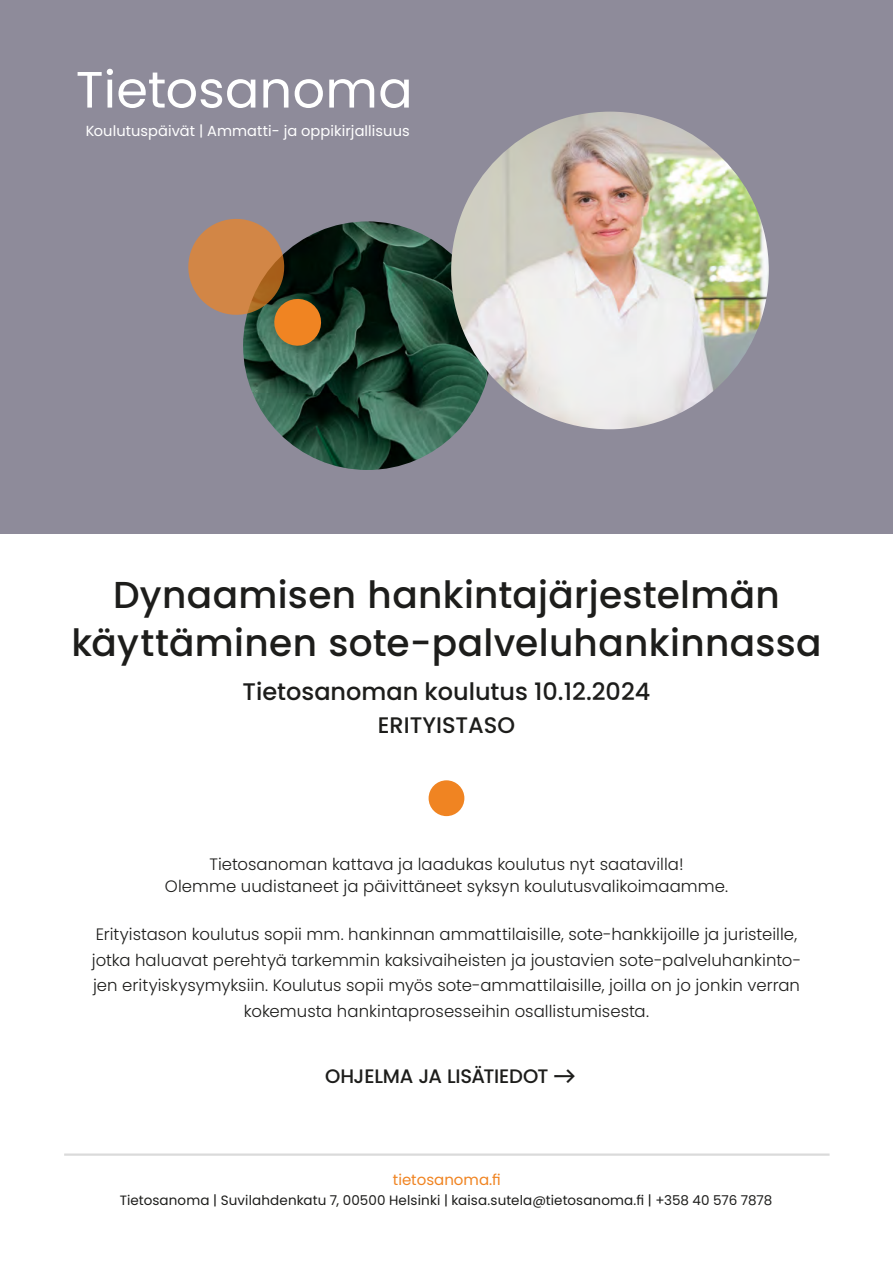
<style>
.page{position:relative;width:893px;height:1263px;background:#fff}
.page>*{position:absolute;margin:0;border:0;box-sizing:border-box;transform-origin:0 0}
.Yläpalkin_logo{font:51px "Poppins";letter-spacing:.005em;color:#fff}
.Iso_otsikko_isompi{font:500 37.5px/48px "Poppins";letter-spacing:.01em;color:#1d1d1b;text-align:center}
.Pieni_otsikko{font:500 24px "Poppins";color:#1d1d1b}
.Pieni_otsikko-2{font:500 22.5px "Poppins";color:#1d1d1b}
.Nuoliteksti{font:500 19.5px "Poppins";letter-spacing:-.015em;color:#1d1d1b}
.Kouluttajan_nimi_palkissa{font:300 16.5px/25.5px "Poppins";letter-spacing:.005em;color:#1d1d1b;text-align:center}
.Leipäteksti_isompi_esittelytekstiin{font:300 16.5px/22.5px "Poppins";letter-spacing:.005em;color:#1d1d1b;text-align:center}
.Alapalkin_nettisivuosoite{font:15px "Poppins";color:#f08422}
.Yläpalkin_alarivi{font:14.55px "Poppins";letter-spacing:.005em;color:#fff}
.Alapalkin_tekstirivi{font:13.5px "Poppins";letter-spacing:.01em;color:#1d1d1b}
.s1{font-family:"Rational"}
</style>
<div class="page">
<hr style="left:64px;top:1153px;width:766px;height:3px;background:#dadada">
<div style="left:429px;top:780px;width:35px;height:36px;background:#f08422;border-radius:50%"></div>
<div style="left:0;top:0;width:893px;height:534px;background:#8e8b9a"></div>
<img style="left:243px;top:221px;width:249px;height:249px;border-radius:124px">
<img style="left:451px;top:112px;width:318px;height:317px;border-radius:159px">
<svg style="left:188px;top:219px;width:136px;height:130px"></svg>
<p class="Yläpalkin_logo" style="left:76px;top:60px;width:338px">Tietosanoma</p>
<p class="Yläpalkin_alarivi" style="left:86px;top:122px;width:325px">Koulutuspäivät | Ammatti- ja oppikirjallisuus</p>
<p class="Iso_otsikko_isompi" style="left:71px;top:571px;width:752px">Dynaamisen hankintajärjestelmän käyttäminen sote-palveluhankinnassa</p>
<p class="Pieni_otsikko" style="left:243px;top:677px;width:409px">Tietosanoman koulutus 10.12.2024</p>
<p class="Pieni_otsikko-2" style="left:378px;top:712px;width:139px">ERITYISTASO</p>
<p class="Leipäteksti_isompi_esittelytekstiin" style="left:165px;top:853px;width:565px">Tietosanoman kattava ja laadukas koulutus nyt saatavilla!<br>Olemme uudistaneet ja päivittäneet syksyn koulutusvalikoimaamme.</p>
<p class="Kouluttajan_nimi_palkissa" style="left:92px;top:922px;width:711px">Erityistason koulutus sopii mm. hankinnan ammattilaisille, sote-hankkijoille ja juristeille, jotka haluavat perehtyä tarkemmin kaksivaiheisten ja joustavien sote-palveluhankinto&shy;jen erityiskysymyksiin. Koulutus sopii myös sote-ammattilaisille, joilla on jo jonkin verran kokemusta hankintaprosesseihin osallistumisesta.</p>
<p class="Nuoliteksti" style="left:325px;top:1065px;width:252px">OHJELMA JA LISÄTIEDOT <span class="s1">→</span></p>
<p class="Alapalkin_nettisivuosoite" style="left:393px;top:1171px;width:109px">tietosanoma.fi</p>
<p class="Alapalkin_tekstirivi" style="left:120px;top:1192px;width:654px">Tietosanoma | Suvilahdenkatu 7, 00500 Helsinki | kaisa.sutela@tietosanoma.fi | +358 40 576 7878</p>
</div>
